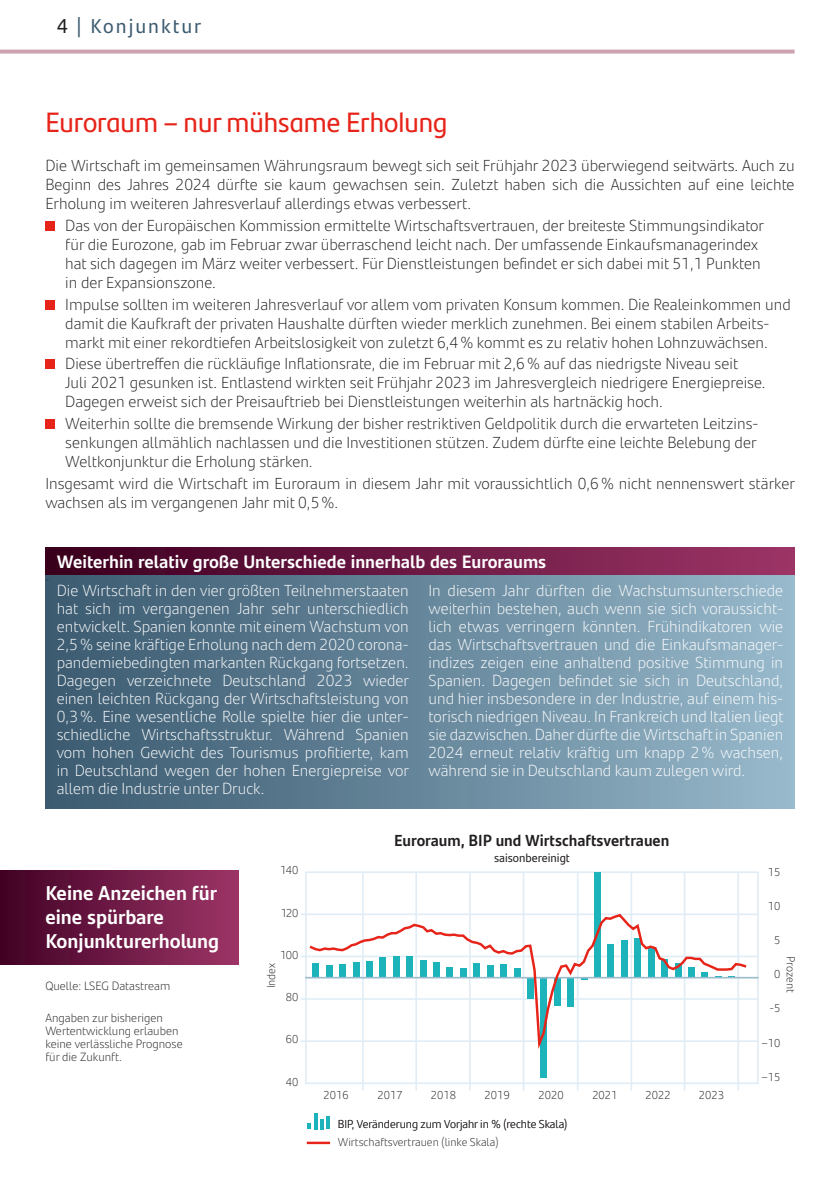
<style>
.page{position:relative;width:840px;height:1191px;background:#fff}
.page>*{position:absolute;margin:0;border:0;box-sizing:border-box;transform-origin:0 0}
.t1{font:28px "Santander Headline";color:#e72419}
.t2{font:700 20px/24px "Santander Text";color:#fff}
.t3{font:20px "Santander Text";letter-spacing:.1em;color:#3c5b70}
.t4{font:700 18px "Santander Text";color:#fff}
.t5{font:300 16px/19px "Santander Text";color:#231f20}
.t6{font:300 16px/18px "Santander Text";color:#fff;text-align:justify}
.t7{font:700 16px "Santander Text";color:#231f20}
.t8{font:300 12px/13px "Santander Text";color:#231f20}
.t9{font:12px "Santander Text";color:#231f20}
.t10{font:300 11.4px/17.8px "Santander Text";color:#231f20}
.t11{font:300 10px "Santander Text";color:#231f20}
.s1{color:#231f20}
</style>
<div class="page">
<div style="left:45px;top:547px;width:749px;height:28px;background:linear-gradient(to right,#3a001e,#9d3568)"></div>
<div style="left:0;top:870px;width:238px;height:94px;background:linear-gradient(to right,#410124,#9c3467)"></div>
<div style="left:45px;top:575px;width:749px;height:233px;background:linear-gradient(to right,#39586e,#97b7ca)"></div>
<svg style="left:0;top:50px;width:794px;height:4px;background:#d3acb9"></svg>
<div style="left:45px;top:221px;width:10px;height:10px;background:#e72419"></div>
<div style="left:45px;top:299px;width:10px;height:10px;background:#e72419"></div>
<div style="left:45px;top:359px;width:10px;height:10px;background:#e72419"></div>
<div style="left:45px;top:419px;width:10px;height:10px;background:#e72419"></div>
<div style="left:305px;top:871px;width:453px;height:213px;border:2px solid #e1edf6"></div>
<hr style="left:362px;top:872px;width:1px;height:218px;background:#e1edf6">
<hr style="left:415px;top:872px;width:2px;height:218px;background:#e1edf6">
<hr style="left:469px;top:872px;width:1px;height:218px;background:#e1edf6">
<hr style="left:522px;top:872px;width:2px;height:218px;background:#e1edf6">
<hr style="left:576px;top:872px;width:2px;height:218px;background:#e1edf6">
<hr style="left:630px;top:872px;width:2px;height:218px;background:#e1edf6">
<hr style="left:683px;top:872px;width:2px;height:218px;background:#e1edf6">
<hr style="left:737px;top:872px;width:1px;height:218px;background:#e1edf6">
<hr style="left:300px;top:913px;width:457px;height:2px;background:#e1edf6">
<hr style="left:300px;top:955px;width:457px;height:2px;background:#e1edf6">
<hr style="left:300px;top:998px;width:457px;height:2px;background:#e1edf6">
<hr style="left:300px;top:1040px;width:457px;height:2px;background:#e1edf6">
<div style="left:540px;top:978px;width:7px;height:100px;background:#1cb3bb"></div>
<div style="left:593px;top:872px;width:7px;height:104px;background:#1cb3bb"></div>
<hr style="left:306px;top:977px;width:451px;height:1px;background:#9cbcce">
<svg style="left:308px;top:912px;width:439px;height:142px"></svg>
<hr style="left:306px;top:1141px;width:24px;height:3px;background:#e72419">
<svg style="left:307px;top:1123px;width:4px;height:6px"></svg>
<hr style="left:326px;top:1116px;width:4px;height:13px;background:#1cb3bb">
<hr style="left:314px;top:1112px;width:3px;height:17px;background:#1cb3bb">
<svg style="left:320px;top:1119px;width:3px;height:10px"></svg>
<p class="t3" style="left:57px;top:11px;width:146px"><span class="s1">4</span> | Konjunktur</p>
<h1 class="t1" style="left:45px;top:101px;width:403px">Euroraum – nur mühsame Erholung</h1>
<p class="t5" style="left:45px;top:155px;width:750px;text-align:justify">Die Wirtschaft im gemeinsamen Währungsraum bewegt sich seit Frühjahr 2023 überwiegend seitwärts. Auch zu Beginn des Jahres 2024 dürfte sie kaum gewachsen sein. Zuletzt haben sich die Aussichten auf eine leichte Erholung im weiteren Jahresverlauf allerdings etwas verbessert.</p>
<p class="t5" style="left:65px;top:215px;width:700px">Das von der Europäischen Kommission ermittelte Wirtschaftsvertrauen, der breiteste Stimmungsindikator für die Eurozone, gab im Februar zwar überraschend leicht nach. Der umfassende Einkaufsmanagerindex hat sich dagegen im März weiter verbessert. Für Dienstleistungen befindet er sich dabei mit 51,1 Punkten in der Expansionszone.</p>
<p class="t5" style="left:65px;top:294px;width:726px">Impulse sollten im weiteren Jahresverlauf vor allem vom privaten Konsum kommen. Die Realeinkommen und damit die Kaufkraft der privaten Haushalte dürften wieder merklich zunehmen. Bei einem stabilen Arbeits&shy;markt mit einer rekordtiefen Arbeitslosigkeit von zuletzt 6,4% kommt es zu relativ hohen Lohnzuwächsen.</p>
<p class="t5" style="left:65px;top:353px;width:701px">Diese übertreffen die rückläufige Inflationsrate, die im Februar mit 2,6% auf das niedrigste Niveau seit<br>Juli 2021 gesunken ist. Entlastend wirkten seit Frühjahr 2023 im Jahresvergleich niedrigere Energiepreise.<br>Dagegen erweist sich der Preisauftrieb bei Dienstleistungen weiterhin als hartnäckig hoch.</p>
<p class="t5" style="left:65px;top:413px;width:694px;text-align:justify">Weiterhin sollte die bremsende Wirkung der bisher restriktiven Geldpolitik durch die erwarteten Leitzins&shy;senkungen allmählich nachlassen und die Investitionen stützen. Zudem dürfte eine leichte Belebung der Weltkonjunktur die Erholung stärken.</p>
<p class="t5" style="left:45px;top:473px;width:750px">Insgesamt wird die Wirtschaft im Euroraum in diesem Jahr mit voraussichtlich 0,6% nicht nennenswert stärker wachsen als im vergangenen Jahr mit 0,5%.</p>
<p class="t11" style="left:45px;top:572px;width:5px">-</p>
<p class="t4" style="left:57px;top:547px;width:491px">Weiterhin relativ große Unterschiede innerhalb des Euroraums</p>
<p class="t6" style="left:57px;top:581px;width:353px">Die Wirtschaft in den vier größten Teilnehmerstaaten hat sich im vergangenen Jahr sehr unterschiedlich entwickelt. Spanien konnte mit einem Wachstum von 2,5% seine kräftige Erholung nach dem 2020 corona&shy;pandemiebedingten markanten Rückgang fortsetzen.<br>Dagegen verzeichnete Deutschland 2023 wieder einen leichten Rückgang der Wirtschaftsleistung von 0,3%. Eine wesentliche Rolle spielte hier die unter&shy;schiedliche Wirtschaftsstruktur. Während Spanien vom hohen Gewicht des Tourismus profitierte, kam in Deutschland wegen der hohen Energiepreise vor allem die Industrie unter Druck.</p>
<p class="t6" style="left:428px;top:581px;width:356px">In diesem Jahr dürften die Wachstumsunterschiede weiterhin bestehen, auch wenn sie sich voraussicht&shy;lich etwas verringern könnten. Frühindikatoren wie das Wirtschaftsvertrauen und die Einkaufsmanager&shy;indizes zeigen eine anhaltend positive Stimmung in Spanien. Dagegen befindet sie sich in Deutschland, und hier insbesondere in der Industrie, auf einem his&shy;torisch niedrigen Niveau. In Frankreich und Italien liegt sie dazwischen. Daher dürfte die Wirtschaft in Spanien 2024 erneut relativ kräftig um knapp 2% wachsen, während sie in Deutschland kaum zulegen wird.</p>
<p class="t10" style="left:280px;top:860px;width:20px">140</p>
<p class="t7" style="left:394px;top:828px;width:276px">Euroraum, BIP und Wirtschaftsvertrauen</p>
<p class="t9" style="left:494px;top:848px;width:77px">saisonbereinigt</p>
<p class="t10" style="left:767px;top:862px;width:14px">15</p>
<p class="t2" style="left:45px;top:879px;width:175px">Keine Anzeichen für eine spürbare<br>Konjunkturerholung</p>
<p class="t8" style="left:45px;top:979px;width:126px">Quelle: LSEG Datastream</p>
<p class="t8" style="left:45px;top:1010px;width:139px">Angaben zur bisherigen<br>Wertentwicklung erlauben keine verlässliche Prognose für die Zukunft.</p>
<p class="t10" style="left:280px;top:903px;width:19px">120</p>
<p class="t10" style="left:280px;top:945px;width:20px">100</p>
<p class="t10" style="left:261px;top:988px;width:27px;rotate:-90deg">Index</p>
<p class="t10" style="left:286px;top:987px;width:14px">80</p>
<p class="t10" style="left:286px;top:1029px;width:14px">60</p>
<p class="t10" style="left:286px;top:1072px;width:14px">40</p>
<p class="t10" style="left:323px;top:1085px;width:27px">2016</p>
<p class="t10" style="left:377px;top:1085px;width:27px">2017</p>
<p class="t10" style="left:430px;top:1085px;width:27px">2018</p>
<p class="t10" style="left:484px;top:1085px;width:27px">2019</p>
<p class="t10" style="left:538px;top:1085px;width:27px">2020</p>
<p class="t10" style="left:592px;top:1085px;width:27px">2021</p>
<p class="t10" style="left:645px;top:1085px;width:27px">2022</p>
<p class="t10" style="left:698px;top:1085px;width:27px">2023</p>
<p class="t10" style="left:338px;top:1115px;width:231px">BIP, Veränderung zum Vorjahr in % (rechte Skala)<br>Wirtschaftsvertrauen (linke Skala)</p>
<p class="t10" style="left:767px;top:896px;width:14px">10</p>
<p class="t10" style="left:773px;top:930px;width:8px">5</p>
<p class="t10" style="left:799px;top:956px;width:38px;rotate:90deg">Prozent</p>
<p class="t10" style="left:773px;top:964px;width:8px">0</p>
<p class="t10" style="left:769px;top:999px;width:12px">-5</p>
<p class="t10" style="left:760px;top:1033px;width:20px">–10</p>
<p class="t10" style="left:760px;top:1067px;width:20px">–15</p>
</div>
